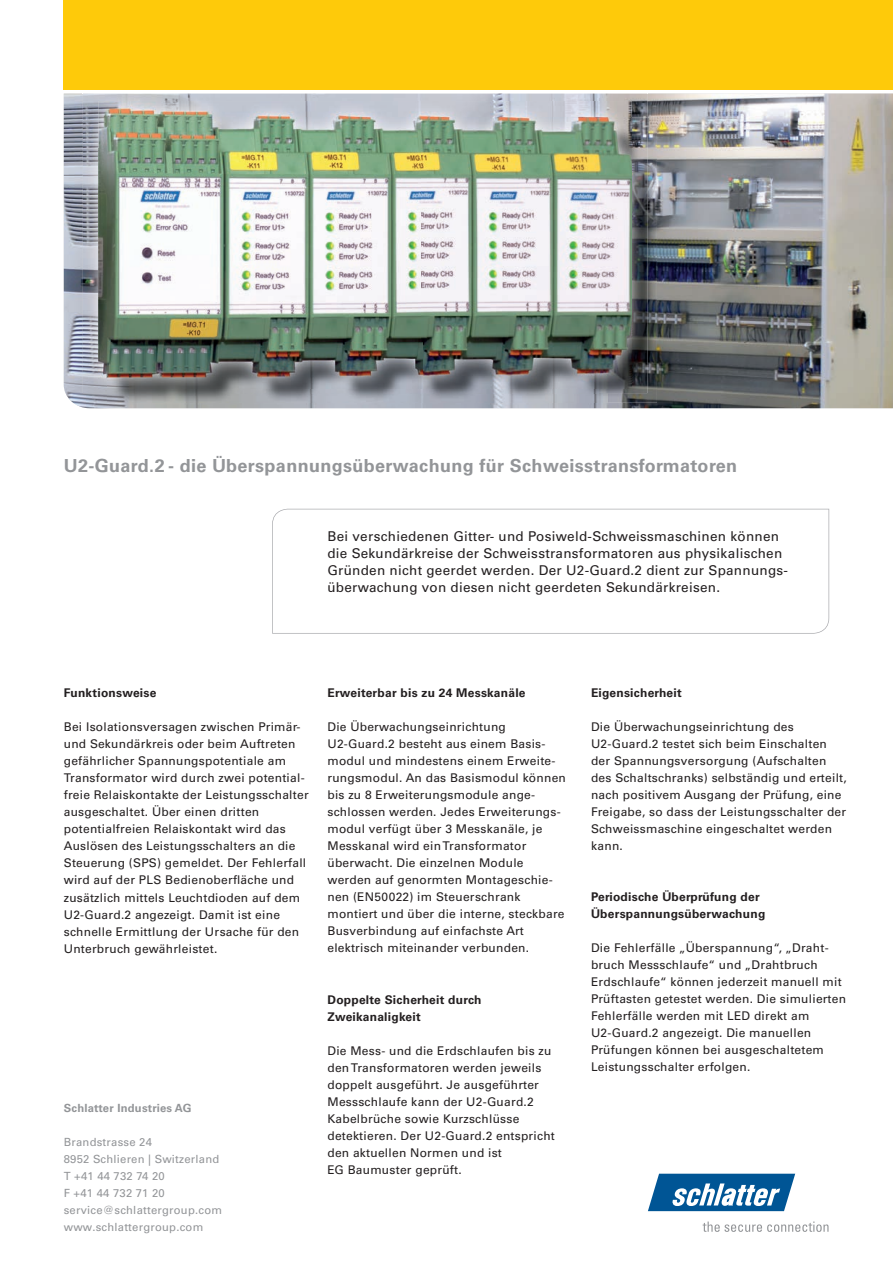
<style>
.page{position:relative;width:893px;height:1263px;background:#fff}
.page>*{position:absolute;margin:0;border:0;box-sizing:border-box;transform-origin:0 0}
.t1{font:700 18px "Univers LTCYR 65";letter-spacing:.02em;color:#939598}
.t2{font:13.5px/17px "Univers LTCYR 55 Roman";letter-spacing:.02em;color:#231f20}
.t3{font:12px/17px "Univers LTCYR 55 Roman";letter-spacing:.02em;color:#231f20}
.t4{font:700 12px/17px "Univers LTCYR 65";letter-spacing:.02em;color:#231f20}
.t5{font:11.25px/17px "Univers LTCYR 55 Roman";letter-spacing:.02em;color:#939598}
.t6{font:700 11.25px "Univers LTCYR 65";letter-spacing:.02em;color:#939598}
</style>
<div class="page">
<div style="left:64px;top:0;width:829px;height:89px;background:#feca0a"></div>
<img style="left:64px;top:94px;width:829px;height:314px">
<svg style="left:648px;top:1174px;width:147px;height:37px"></svg>
<svg style="left:703px;top:1221px;width:125px;height:11px"></svg>
<img style="left:607px;top:118px;width:50px;height:285px">
<img style="left:107px;top:393px;width:500px;height:10px">
<img style="left:83px;top:93px;width:564px;height:50px">
<img style="left:83px;top:143px;width:24px;height:250px">
<img style="left:599px;top:118px;width:48px;height:275px">
<img style="left:107px;top:388px;width:492px;height:5px">
<img style="left:99px;top:101px;width:532px;height:47px">
<img style="left:99px;top:148px;width:8px;height:240px">
<img style="left:107px;top:118px;width:524px;height:270px">
<svg style="left:272px;top:509px;width:557px;height:125px"></svg>
<h1 class="t1" style="left:64px;top:453px;width:675px">U2-Guard.2 - die Überspannungsüberwachung für Schweisstransformatoren</h1>
<p class="t2" style="left:327px;top:527px;width:462px">Bei verschiedenen Gitter- und Posiweld-Schweissmaschinen können die Sekundärkreise der Schweisstransformatoren aus physikalischen Gründen nicht geerdet werden. Der U2-Guard.2 dient zur Spannungs&shy;überwachung von diesen nicht geerdeten Sekundärkreisen.</p>
<p class="t4" style="left:64px;top:684px;width:94px">Funktionsweise</p>
<p class="t3" style="left:64px;top:718px;width:246px">Bei Isolationsversagen zwischen Primär&shy;und Sekundärkreis oder beim Auftreten gefährlicher Spannungspotentiale am Transformator wird durch zwei potential&shy;freie Relaiskontakte der Leistungsschalter ausgeschaltet. Über einen dritten potentialfreien Relaiskontakt wird das Auslösen des Leistungsschalters an die Steuerung (SPS) gemeldet. Der Fehlerfall wird auf der PLS Bedienoberfläche und zusätzlich mittels Leuchtdioden auf dem U2-Guard.2 angezeigt. Damit ist eine schnelle Ermittlung der Ursache für den Unterbruch gewährleistet.</p>
<p class="t6" style="left:64px;top:1100px;width:129px">Schlatter Industries AG</p>
<p class="t5" style="left:64px;top:1133px;width:160px">Brandstrasse 24<br>8952 Schlieren | Switzerland<br>T +41 44 732 74 20<br>F +41 44 732 71 20 service@schlattergroup.com www.schlattergroup.com</p>
<p class="t4" style="left:327px;top:684px;width:200px">Erweiterbar bis zu 24 Messkanäle</p>
<p class="t3" style="left:327px;top:718px;width:240px">Die Überwachungseinrichtung U2-Guard.2 besteht aus einem Basis&shy;modul und mindestens einem Erweite&shy;rungsmodul. An das Basismodul können bis zu 8 Erweiterungsmodule ange&shy;schlossen werden. Jedes Erweiterungs&shy;modul verfügt über 3 Messkanäle, je Messkanal wird ein Transformator überwacht. Die einzelnen Module werden auf genormten Montageschie&shy;nen (EN50022) im Steuerschrank montiert und über die interne, steckbare Busverbindung auf einfachste Art elektrisch miteinander verbunden.</p>
<p class="t4" style="left:327px;top:990px;width:156px">Doppelte Sicherheit durch<br>Zweikanaligkeit</p>
<p class="t3" style="left:327px;top:1041px;width:229px">Die Mess- und die Erdschlaufen bis zu den Transformatoren werden jeweils doppelt ausgeführt. Je ausgeführter Messschlaufe kann der U2-Guard.2<br>Kabelbrüche sowie Kurzschlüsse detektieren. Der U2-Guard.2 entspricht den aktuellen Normen und ist<br>EG Baumuster geprüft.</p>
<p class="t4" style="left:591px;top:684px;width:92px">Eigensicherheit</p>
<p class="t3" style="left:591px;top:718px;width:257px">Die Überwachungseinrichtung des U2-Guard.2 testet sich beim Einschalten der Spannungsversorgung (Aufschalten des Schaltschranks) selbständig und erteilt, nach positivem Ausgang der Prüfung, eine Freigabe, so dass der Leistungsschalter der Schweissmaschine eingeschaltet werden kann.</p>
<p class="t4" style="left:591px;top:888px;width:176px">Periodische Überprüfung der<br>Überspannungsüberwachung</p>
<p class="t3" style="left:591px;top:939px;width:256px">Die Fehlerfälle „Überspannung“, „Draht&shy;bruch Messschlaufe“ und „Drahtbruch Erdschlaufe“ können jederzeit manuell mit Prüftasten getestet werden. Die simulierten Fehlerfälle werden mit LED direkt am U2-Guard.2 angezeigt. Die manuellen Prüfungen können bei ausgeschaltetem Leistungsschalter erfolgen.</p>
</div>
